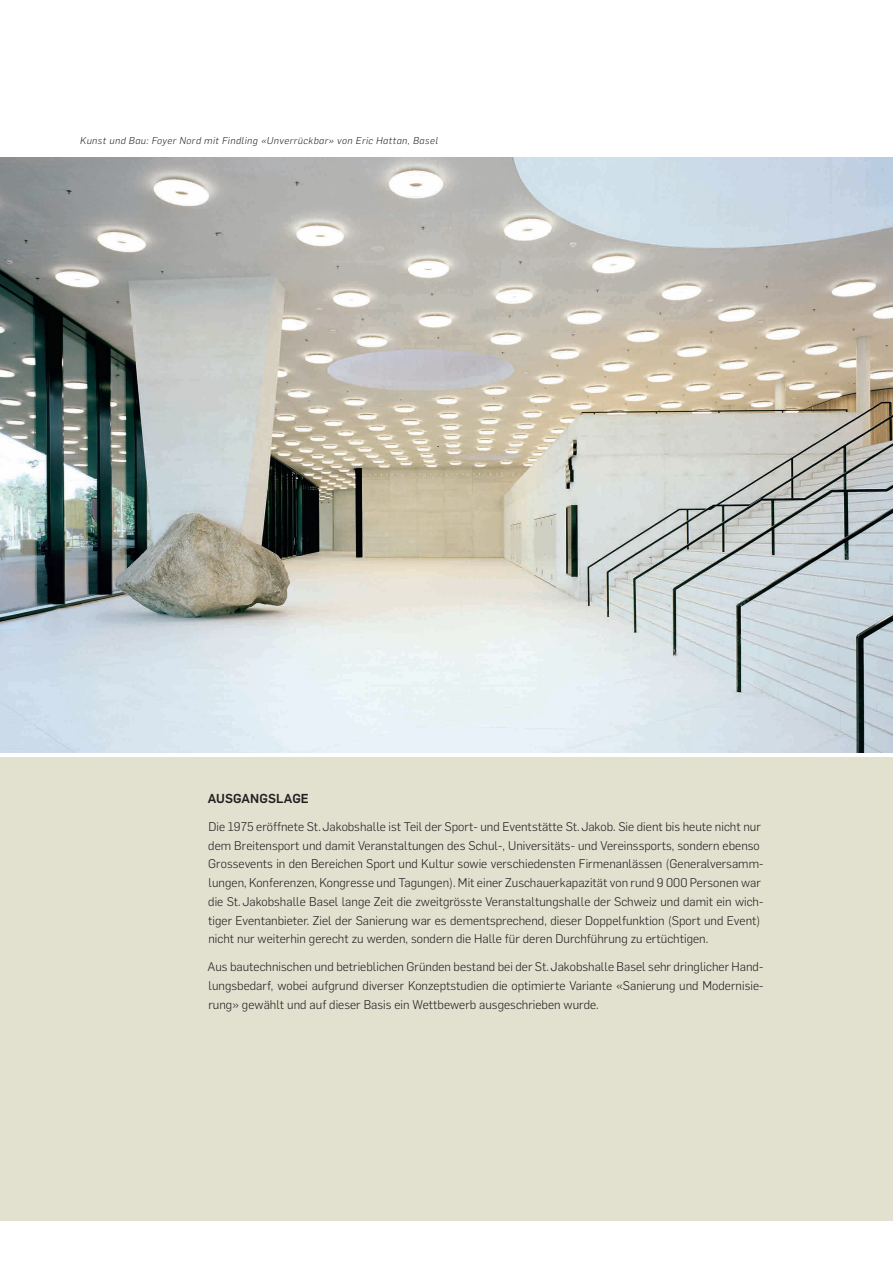
<style>
.page{position:relative;width:893px;height:1263px;background:#fff}
.page>*{position:absolute;margin:0;border:0;box-sizing:border-box;transform-origin:0 0}
.t1{font:500 12.75px "Flama";letter-spacing:.01em;color:#231f20}
.t2{font:300 12.3px/18.8px "Flama";color:#231f20}
.t3{font:italic 300 9.75px "Flama";letter-spacing:.05em;color:#231f20}
</style>
<div class="page">
<div style="left:0;top:757px;width:893px;height:463px;background:#e2e1d0"></div>
<img style="left:0;top:157px;width:893px;height:596px">
<p class="t3" style="left:80px;top:135px;width:359px">Kunst und Bau: Foyer Nord mit Findling «Unverrückbar» von Eric Hattan, Basel</p>
<p class="t1" style="left:208px;top:790px;width:103px">AUSGANGSLAGE</p>
<p class="t2" style="left:208px;top:817px;width:557px">Die 1975 eröffnete St.Jakobshalle ist Teil der Sport- und Eventstätte St.Jakob. Sie dient bis heute nicht nur dem Breitensport und damit Veranstaltungen des Schul-, Universitäts- und Vereinssports, sondern ebenso Grossevents in den Bereichen Sport und Kultur sowie verschiedensten Firmenanlässen (Generalversamm&shy;lungen, Konferenzen, Kongresse und Tagungen). Mit einer Zuschauerkapazität von rund 9 000 Personen war die St.Jakobshalle Basel lange Zeit die zweitgrösste Veranstaltungshalle der Schweiz und damit ein wich&shy;tiger Eventanbieter. Ziel der Sanierung war es dementsprechend, dieser Doppelfunktion (Sport und Event) nicht nur weiterhin gerecht zu werden, sondern die Halle für deren Durchführung zu ertüchtigen.</p>
<p class="t2" style="left:207px;top:957px;width:557px;text-align:justify">Aus bautechnischen und betrieblichen Gründen bestand bei der St.Jakobshalle Basel sehr dringlicher Hand&shy;lungsbedarf, wobei aufgrund diverser Konzeptstudien die optimierte Variante «Sanierung und Modernisie&shy;rung» gewählt und auf dieser Basis ein Wettbewerb ausgeschrieben wurde.</p>
</div>
